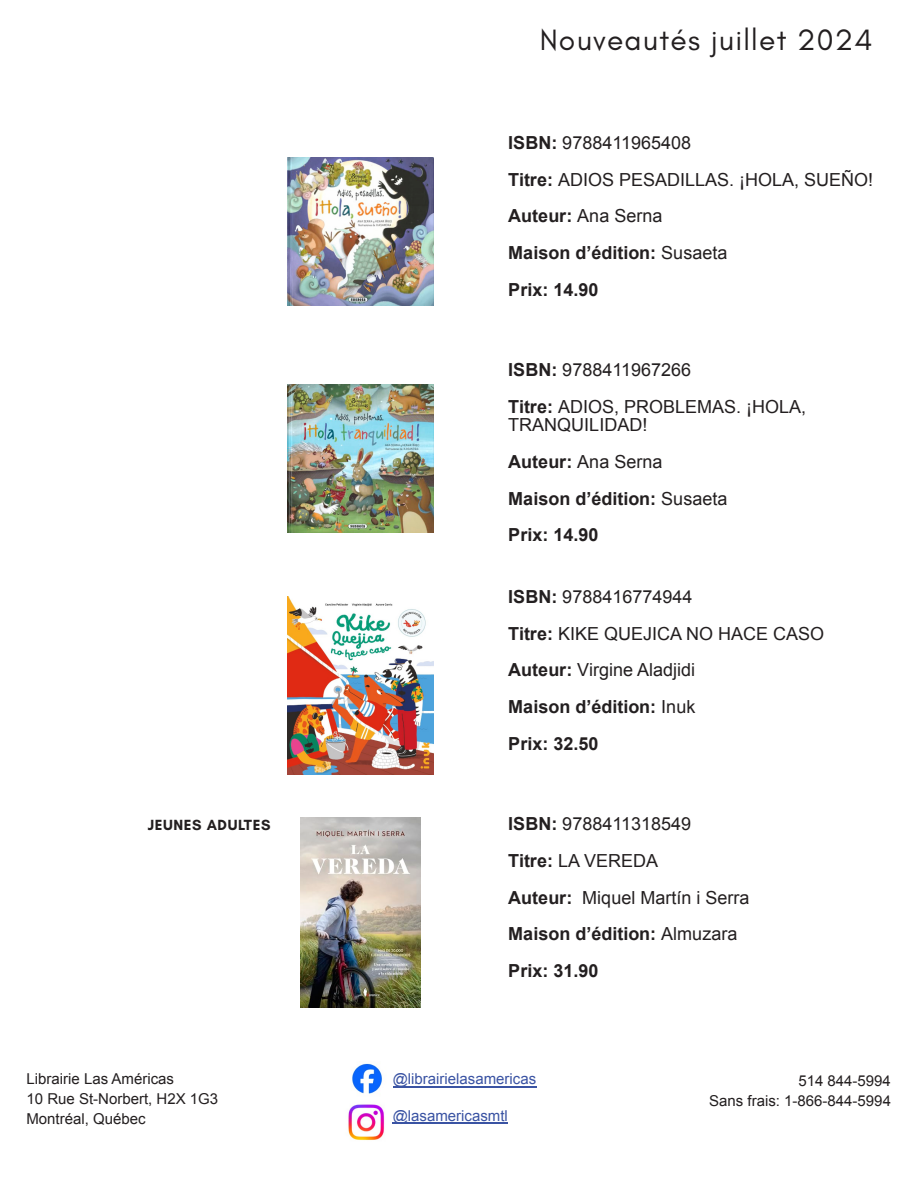
<style>
.page{position:relative;width:918px;height:1188px;background:#fff}
.page>*{position:absolute;margin:0;border:0;box-sizing:border-box;transform-origin:0 0}
.t1{font:30px "Glacial Indifference";letter-spacing:.04em;color:#231f20}
.t2{font:18px/36.6px "Arial";color:#231f20}
.t3{font:700 18px/36.6px "Arial";color:#231f20}
.t4{font:15px/20px "Arial";color:#231f20}
.t5{font:15px "Arial";color:#3a53a3}
.t6{font:700 15px "Glacial Indifference";letter-spacing:.04em;color:#231f20}
.s1{font-weight:700}
.s2{font-weight:400}
</style>
<div class="page">
<img style="left:287px;top:157px;width:147px;height:149px">
<img style="left:287px;top:384px;width:147px;height:149px">
<img style="left:287px;top:597px;width:147px;height:178px">
<img style="left:300px;top:817px;width:121px;height:191px">
<img style="left:352px;top:1063px;width:30px;height:31px">
<img style="left:348px;top:1104px;width:45px;height:36px">
<hr style="left:393px;top:1086px;width:143px;height:1px;background:#3a53a3">
<hr style="left:393px;top:1122px;width:115px;height:1px;background:#3a53a3">
<h1 class="t1" style="left:540px;top:27px;width:334px">Nouveautés juillet 2024</h1>
<p class="t2" style="left:508px;top:126px;width:366px"><span class="s1">ISBN:</span> 9788411965408<br><span class="s1">Titre:</span> ADIOS PESADILLAS. ¡HOLA, SUEÑO!<br><span class="s1">Auteur:</span> Ana Serna<br><span class="s1">Maison d’édition:</span> Susaeta<br><span class="s1">Prix: 14.90</span></p>
<p class="t2" style="left:508px;top:353px;width:299px"><span class="s1">ISBN:</span> 9788411967266<br><span class="s1">Titre:</span> ADIOS, PROBLEMAS. ¡HOLA,</p>
<p class="t3" style="left:508px;top:408px;width:221px"><span class="s2">TRANQUILIDAD!<br></span>Auteur: <span class="s2">Ana Serna<br></span>Maison d’édition: <span class="s2">Susaeta<br></span>Prix: 14.90</p>
<p class="t6" style="left:148px;top:819px;width:124px">JEUNES ADULTES</p>
<p class="t2" style="left:508px;top:580px;width:317px"><span class="s1">ISBN:</span> 9788416774944<br><span class="s1">Titre:</span> KIKE QUEJICA NO HACE CASO<br><span class="s1">Auteur:</span> Virgine Aladjidi<br><span class="s1">Maison d’édition:</span> Inuk<br><span class="s1">Prix: 32.50</span></p>
<p class="t2" style="left:508px;top:807px;width:243px"><span class="s1">ISBN:</span> 9788411318549<br><span class="s1">Titre:</span> LA VEREDA<br><span class="s1">Auteur:</span> Miquel Martín i Serra<br><span class="s1">Maison d’édition:</span> Almuzara<br><span class="s1">Prix: 31.90</span></p>
<p class="t5" style="left:393px;top:1074px;width:145px">@librairielasamericas</p>
<p class="t5" style="left:393px;top:1110px;width:117px">@lasamericasmtl</p>
<p class="t4" style="left:26px;top:1071px;width:193px">Librairie Las Américas<br>10 Rue St-Norbert, H2X 1G3<br>Montréal, Québec</p>
<p class="t4" style="left:709px;top:1072px;width:183px;text-align:right">514 844-5994<br>Sans frais: 1-866-844-5994</p>
</div>
